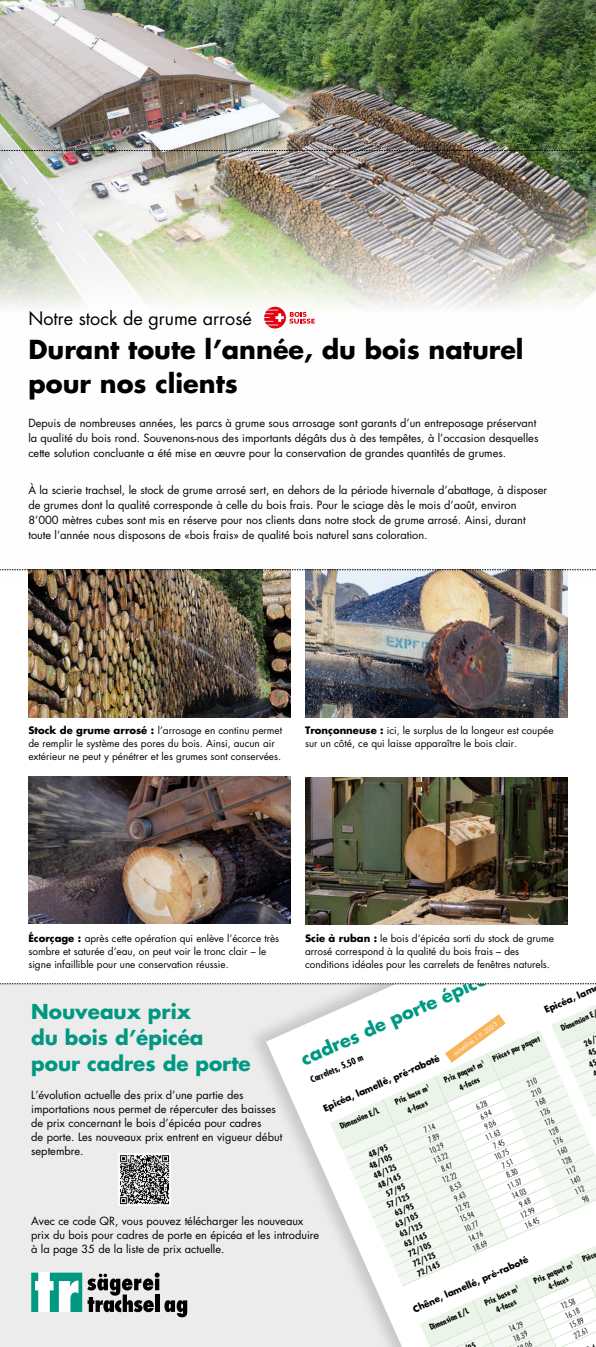
<style>
.page{position:relative;width:596px;height:1347px;background:#fff}
.page>*{position:absolute;margin:0;border:0;box-sizing:border-box;transform-origin:0 0}
.t1{font:700 25.5px/34px "Futura Std";color:#000}
.t2{font:700 20px/26px "Futura Std";color:#009881}
.t3{font:18px "Futura Std";color:#000}
.t4{font:700 17.9px "Futura Std";color:#009881}
.t5{font:11px/14px "Futura Std";color:#000}
.t6{font:10px/13px "Futura Std";color:#000}
.t7{font:700 9px "Futura Std";color:#000}
.t8{font:700 condensed 9px "Futura Std";color:#000}
.t9{font:700 condensed 8.1px "Futura Std";color:#000}
.t10{font:300 condensed 8.1px/10.7px "Futura Std";color:#000}
.t11{font:6.3px "Futura Std";color:#fff}
.s1{font-weight:700}
</style>
<div class="page">
<img style="left:0;top:0;width:595px;height:329px">
<svg style="left:264px;top:307px;width:51px;height:21px"></svg>
<img style="left:28px;top:570px;width:263px;height:147px">
<img style="left:305px;top:777px;width:262px;height:147px">
<img style="left:28px;top:776px;width:263px;height:147px">
<img style="left:305px;top:570px;width:262px;height:147px">
<svg style="left:0;top:150px;width:595px;height:1px"></svg>
<svg style="left:0;top:569px;width:595px;height:1px"></svg>
<svg style="left:0;top:983px;width:596px;height:364px"></svg>
<h3 class="t3" style="left:28px;top:306px;width:225px">Notre stock de grume arrosé</h3>
<h1 class="t1" style="left:28px;top:332px;width:496px">Durant toute l’année, du bois naturel pour nos clients</h1>
<p class="t5" style="left:28px;top:415px;width:511px;line-height:15px">Depuis de nombreuses années, les parcs à grume sous arrosage sont garants d’un entreposage préservant la qualité du bois rond. Souvenons-nous des importants dégâts dus à des tempêtes, à l’occasion desquelles cette solution concluante a été mise en œuvre pour la conservation de grandes quantités de grumes.</p>
<p class="t5" style="left:28px;top:483px;width:520px;line-height:15px">À la scierie trachsel, le stock de grume arrosé sert, en dehors de la période hivernale d’abattage, à disposer de grumes dont la qualité corresponde à celle du bois frais. Pour le sciage dès le mois d’août, environ 8’000 mètres cubes sont mis en réserve pour nos clients dans notre stock de grume arrosé. Ainsi, durant toute l’année nous disposons de «bois frais» de qualité bois naturel sans coloration.</p>
<p class="t6" style="left:28px;top:724px;width:255px"><span class="s1">Stock de grume arrosé :</span> l’arrosage en continu permet de remplir le système des pores du bois. Ainsi, aucun air extérieur ne peut y pénétrer et les grumes sont conservées.</p>
<p class="t6" style="left:305px;top:724px;width:250px"><span class="s1">Tronçonneuse :</span> ici, le surplus de la longeur est coupée sur un côté, ce qui laisse apparaître le bois clair.</p>
<h3 class="t4" style="left:297px;top:1048px;width:323px;rotate:-24deg">cadres de porte épicéa, chêne et h</h3>
<p class="t6" style="left:28px;top:931px;width:252px"><span class="s1">Écorçage :</span> après cette opération qui enlève l’écorce très sombre et saturée d’eau, on peut voir le tronc clair – le signe infaillible pour une conservation réussie.</p>
<h2 class="t2" style="left:31px;top:998px;width:221px">Nouveaux prix<br>du bois d’épicéa pour cadres de porte</h2>
<p class="t5" style="left:31px;top:1087px;width:252px">L’évolution actuelle des prix d’une partie des importations nous permet de répercuter des baisses de prix concernant le bois d’épicéa pour cadres<br>de porte. Les nouveaux prix entrent en vigueur début septembre.</p>
<p class="t6" style="left:305px;top:931px;width:250px"><span class="s1">Scie à ruban :</span> le bois d’épicéa sorti du stock de grume arrosé correspond à la qualité du bois frais – des conditions idéales pour les carrelets de fenêtres naturels.</p>
<p class="t7" style="left:542px;top:1004px;width:55px;rotate:-24deg">Epicéa, lam</p>
<p class="t9" style="left:559px;top:1023px;width:41px;rotate:-24deg">Dimension E/</p>
<p class="t11" style="left:451px;top:1051px;width:54px;rotate:-36deg">actualisé 1.9.2023</p>
<p class="t9" style="left:442px;top:1075px;width:106px;rotate:-24deg">Prix paquet m<sup>1</sup> Pièces par paquet</p>
<p class="t7" style="left:321px;top:1103px;width:128px;rotate:-24deg">Epicéa, lamellé, pré-raboté</p>
<p class="t8" style="left:308px;top:1074px;width:58px;rotate:-24deg">Carrelets, 5.50 m</p>
<p class="t9" style="left:338px;top:1122px;width:44px;rotate:-24deg">Dimension E/L</p>
<p class="t9" style="left:457px;top:1083px;width:23px;rotate:-24deg">4-faces</p>
<p class="t9" style="left:393px;top:1097px;width:38px;rotate:-24deg">Prix base m<sup>1</sup></p>
<p class="t10" style="left:473px;top:1102px;width:13px;rotate:-24deg">6.28</p>
<p class="t9" style="left:405px;top:1106px;width:23px;rotate:-24deg">4-faces</p>
<p class="t10" style="left:478px;top:1112px;width:13px;rotate:-24deg">6.94</p>
<p class="t10" style="left:482px;top:1122px;width:13px;rotate:-24deg">9.06</p>
<p class="t10" style="left:421px;top:1125px;width:13px;rotate:-24deg">7.14</p>
<p class="t10" style="left:483px;top:1133px;width:17px;rotate:-24deg">11.63</p>
<p class="t10" style="left:426px;top:1135px;width:13px;rotate:-24deg">7.89</p>
<p class="t10" style="left:491px;top:1141px;width:13px;rotate:-24deg">7.45</p>
<p class="t10" style="left:427px;top:1146px;width:17px;rotate:-24deg">10.29</p>
<p class="t9" style="left:366px;top:1150px;width:22px;rotate:-24deg">48/95</p>
<p class="t10" style="left:492px;top:1152px;width:17px;rotate:-24deg">10.75</p>
<p class="t10" style="left:431px;top:1156px;width:17px;rotate:-24deg">13.22</p>
<p class="t9" style="left:367px;top:1161px;width:26px;rotate:-24deg">48/105</p>
<p class="t10" style="left:499px;top:1161px;width:13px;rotate:-24deg">7.51</p>
<p class="t10" style="left:439px;top:1164px;width:13px;rotate:-24deg">8.47</p>
<p class="t9" style="left:371px;top:1171px;width:26px;rotate:-24deg">48/125</p>
<p class="t10" style="left:504px;top:1170px;width:13px;rotate:-24deg">8.30</p>
<p class="t10" style="left:440px;top:1175px;width:17px;rotate:-24deg">12.22</p>
<p class="t9" style="left:376px;top:1181px;width:26px;rotate:-24deg">48/145</p>
<p class="t10" style="left:505px;top:1181px;width:17px;rotate:-24deg">11.37</p>
<p class="t10" style="left:447px;top:1184px;width:13px;rotate:-24deg">8.53</p>
<p class="t9" style="left:384px;top:1189px;width:22px;rotate:-24deg">57/95</p>
<p class="t10" style="left:509px;top:1191px;width:17px;rotate:-24deg">14.03</p>
<p class="t10" style="left:452px;top:1193px;width:13px;rotate:-24deg">9.43</p>
<p class="t9" style="left:385px;top:1200px;width:26px;rotate:-24deg">57/125</p>
<p class="t10" style="left:517px;top:1200px;width:13px;rotate:-24deg">9.48</p>
<p class="t10" style="left:453px;top:1205px;width:17px;rotate:-24deg">12.92</p>
<p class="t9" style="left:392px;top:1209px;width:22px;rotate:-24deg">63/95</p>
<p class="t10" style="left:518px;top:1211px;width:17px;rotate:-24deg">12.99</p>
<p class="t10" style="left:457px;top:1214px;width:17px;rotate:-24deg">15.94</p>
<p class="t9" style="left:393px;top:1220px;width:26px;rotate:-24deg">63/105</p>
<p class="t5" style="left:31px;top:1213px;width:289px">Avec ce code QR, vous pouvez télécharger les nouveaux prix du bois pour cadres de porte en épicéa et les introduire à la page 35 de la liste de prix actuelle.</p>
<p class="t10" style="left:522px;top:1221px;width:17px;rotate:-24deg">16.45</p>
<p class="t10" style="left:462px;top:1224px;width:17px;rotate:-24deg">10.77</p>
<p class="t9" style="left:398px;top:1230px;width:26px;rotate:-24deg">63/125</p>
<p class="t10" style="left:466px;top:1234px;width:17px;rotate:-24deg">14.76</p>
<p class="t9" style="left:402px;top:1239px;width:26px;rotate:-24deg">63/145</p>
<p class="t10" style="left:470px;top:1244px;width:17px;rotate:-24deg">18.69</p>
<p class="t9" style="left:406px;top:1249px;width:26px;rotate:-24deg">72/105</p>
<p class="t9" style="left:411px;top:1259px;width:26px;rotate:-24deg">72/125</p>
<p class="t9" style="left:531px;top:1276px;width:70px;rotate:-24deg">Prix paquet m<sup>1</sup> Pièce</p>
<p class="t7" style="left:410px;top:1304px;width:127px;rotate:-24deg">Chêne, lamellé, pré-raboté</p>
<p class="t9" style="left:415px;top:1269px;width:26px;rotate:-24deg">72/145</p>
<p class="t9" style="left:546px;top:1282px;width:23px;rotate:-24deg">4-faces</p>
<p class="t9" style="left:482px;top:1298px;width:38px;rotate:-24deg">Prix base m<sup>1</sup></p>
<p class="t10" style="left:558px;top:1301px;width:17px;rotate:-24deg">12.58</p>
<p class="t9" style="left:494px;top:1305px;width:23px;rotate:-24deg">4-faces</p>
<p class="t10" style="left:563px;top:1311px;width:17px;rotate:-24deg">16.18</p>
<p class="t10" style="left:567px;top:1321px;width:17px;rotate:-24deg">15.89<br>22.61</p>
<p class="t9" style="left:427px;top:1323px;width:44px;rotate:-24deg">Dimension E/L</p>
<p class="t10" style="left:506px;top:1324px;width:17px;rotate:-24deg">14.29</p>
<p class="t10" style="left:511px;top:1334px;width:17px;rotate:-24deg">18.39</p>
</div>
